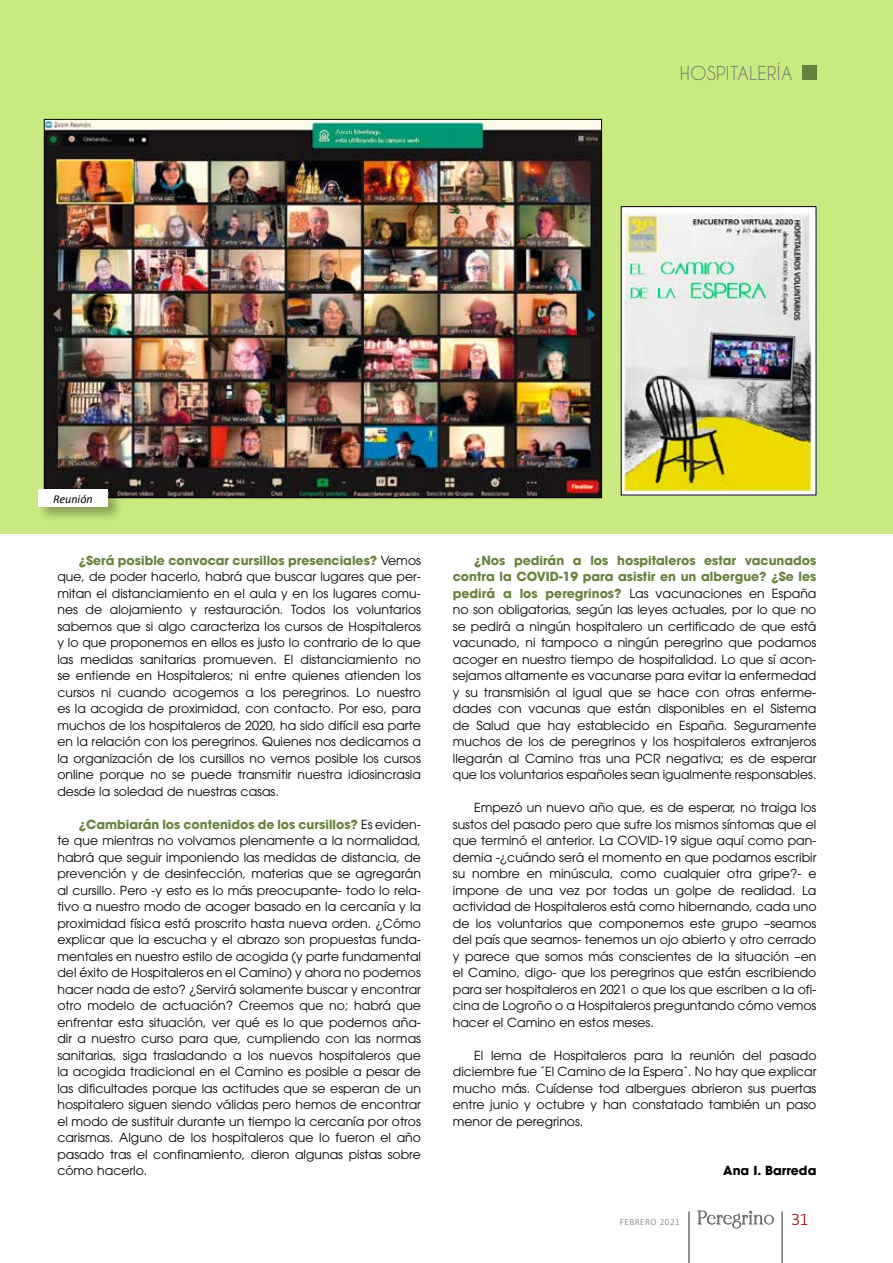
<style>
.page{position:relative;width:893px;height:1263px;background:#fff}
.page>*{position:absolute;margin:0;border:0;box-sizing:border-box;transform-origin:0 0}
.t1{font:18px "Caviar Dreams";letter-spacing:.005em;color:#706f6f}
.t2{font:300 18px "Calibri";color:#a30000}
.t3{font:12.45px/16.5px "Avant Garde";color:#000;text-align:justify}
.t4{font:700 12.45px "Avant Garde";color:#000}
.t5{font:italic 12px "Calibri";color:#000}
.t6{font:300 9.45px "Calibri";letter-spacing:.05em;color:#706f6f}
.s1{font-weight:700;color:#68813c}
</style>
<div class="page">
<hr style="left:688px;top:1211px;width:2px;height:52px;background:#706f6f">
<hr style="left:781px;top:1211px;width:2px;height:52px;background:#706f6f">
<svg style="left:697px;top:1211px;width:77px;height:18px"></svg>
<div style="left:0;top:0;width:893px;height:534px;background:#c9ea80"></div>
<div style="left:801px;top:65px;width:15px;height:15px;background:#68813c"></div>
<img style="left:46px;top:121px;width:554px;height:375px">
<img style="left:623px;top:208px;width:191px;height:285px">
<div style="left:38px;top:488px;width:85px;height:34px;background:#000;opacity:.3"></div>
<div style="left:38px;top:489px;width:70px;height:17px;background:#fff"></div>
<h1 class="t1" style="left:680px;top:63px;width:114px">HOSPITALERÍA</h1>
<p class="t5" style="left:53px;top:490px;width:41px">Reunión</p>
<p class="t3" style="left:57px;top:552px;width:365px;text-indent:21px"><span class="s1">¿Será posible convocar cursillos presenciales?</span> Vemos que, de poder hacerlo, habrá que buscar lugares que per&shy;mitan el distanciamiento en el aula y en los lugares comu&shy;nes de alojamiento y restauración. Todos los voluntarios sabemos que si algo caracteriza los cursos de Hospitaleros y lo que proponemos en ellos es justo lo contrario de lo que las medidas sanitarias promueven. El distanciamiento no se entiende en Hospitaleros; ni entre quienes atienden los cursos ni cuando acogemos a los peregrinos. Lo nuestro es la acogida de proximidad, con contacto. Por eso, para muchos de los hospitaleros de 2020, ha sido difícil esa parte en la relación con los peregrinos. Quienes nos dedicamos a la organización de los cursillos no vemos posible los cursos online porque no se puede transmitir nuestra idiosincrasia desde la soledad de nuestras casas.</p>
<p class="t3" style="left:57px;top:816px;width:365px;text-indent:21px"><span class="s1">¿Cambiarán los contenidos de los cursillos?</span> Es eviden&shy;te que mientras no volvamos plenamente a la normalidad, habrá que seguir imponiendo las medidas de distancia, de prevención y de desinfección, materias que se agregarán al cursillo. Pero -y esto es lo más preocupante- todo lo rela&shy;tivo a nuestro modo de acoger basado en la cercanía y la proximidad física está proscrito hasta nueva orden. ¿Cómo explicar que la escucha y el abrazo son propuestas funda&shy;mentales en nuestro estilo de acogida (y parte fundamental del éxito de Hospitaleros en el Camino) y ahora no podemos hacer nada de esto? ¿Servirá solamente buscar y encontrar otro modelo de actuación? Creemos que no; habrá que enfrentar esta situación, ver qué es lo que podemos aña&shy;dir a nuestro curso para que, cumpliendo con las normas sanitarias, siga trasladando a los nuevos hospitaleros que la acogida tradicional en el Camino es posible a pesar de las dificultades porque las actitudes que se esperan de un hospitalero siguen siendo válidas pero hemos de encontrar el modo de sustituir durante un tiempo la cercanía por otros carismas. Alguno de los hospitaleros que lo fueron el año pasado tras el confinamiento, dieron algunas pistas sobre cómo hacerlo.</p>
<p class="t3" style="left:453px;top:552px;width:365px;text-indent:21px"><span class="s1">¿Nos pedirán a los hospitaleros estar vacunados contra la COVID-19 para asistir en un albergue? ¿Se les pedirá a los peregrinos?</span> Las vacunaciones en España no son obligatorias, según las leyes actuales, por lo que no se pedirá a ningún hospitalero un certificado de que está vacunado, ni tampoco a ningún peregrino que podamos acoger en nuestro tiempo de hospitalidad. Lo que sí acon&shy;sejamos altamente es vacunarse para evitar la enfermedad y su transmisión al igual que se hace con otras enferme&shy;dades con vacunas que están disponibles en el Sistema de Salud que hay establecido en España. Seguramente muchos de los de peregrinos y los hospitaleros extranjeros llegarán al Camino tras una PCR negativa; es de esperar que los voluntarios españoles sean igualmente responsables.</p>
<p class="t3" style="left:453px;top:799px;width:365px;text-indent:21px">Empezó un nuevo año que, es de esperar, no traiga los sustos del pasado pero que sufre los mismos síntomas que el que terminó el anterior. La COVID-19 sigue aquí como pan&shy;demia -¿cuándo será el momento en que podamos escribir su nombre en minúscula, como cualquier otra gripe?- e impone de una vez por todas un golpe de realidad. La actividad de Hospitaleros está como hibernando, cada uno de los voluntarios que componemos este grupo –seamos del país que seamos- tenemos un ojo abierto y otro cerrado y parece que somos más conscientes de la situación –en el Camino, digo- que los peregrinos que están escribiendo para ser hospitaleros en 2021 o que los que escriben a la ofi&shy;cina de Logroño o a Hospitaleros preguntando cómo vemos hacer el Camino en estos meses.</p>
<p class="t3" style="left:453px;top:1047px;width:365px;text-indent:21px">El lema de Hospitaleros para la reunión del pasado diciembre fue ´El Camino de la Espera`. No hay que explicar mucho más. Cuídense tod albergues abrieron sus puertas entre junio y octubre y han constatado también un paso menor de peregrinos.</p>
<p class="t4" style="left:723px;top:1163px;width:95px">Ana I. Barreda</p>
<p class="t6" style="left:620px;top:1215px;width:62px">FEBRERO 2021</p>
<h1 class="t2" style="left:791px;top:1208px;width:19px">31</h1>
</div>
